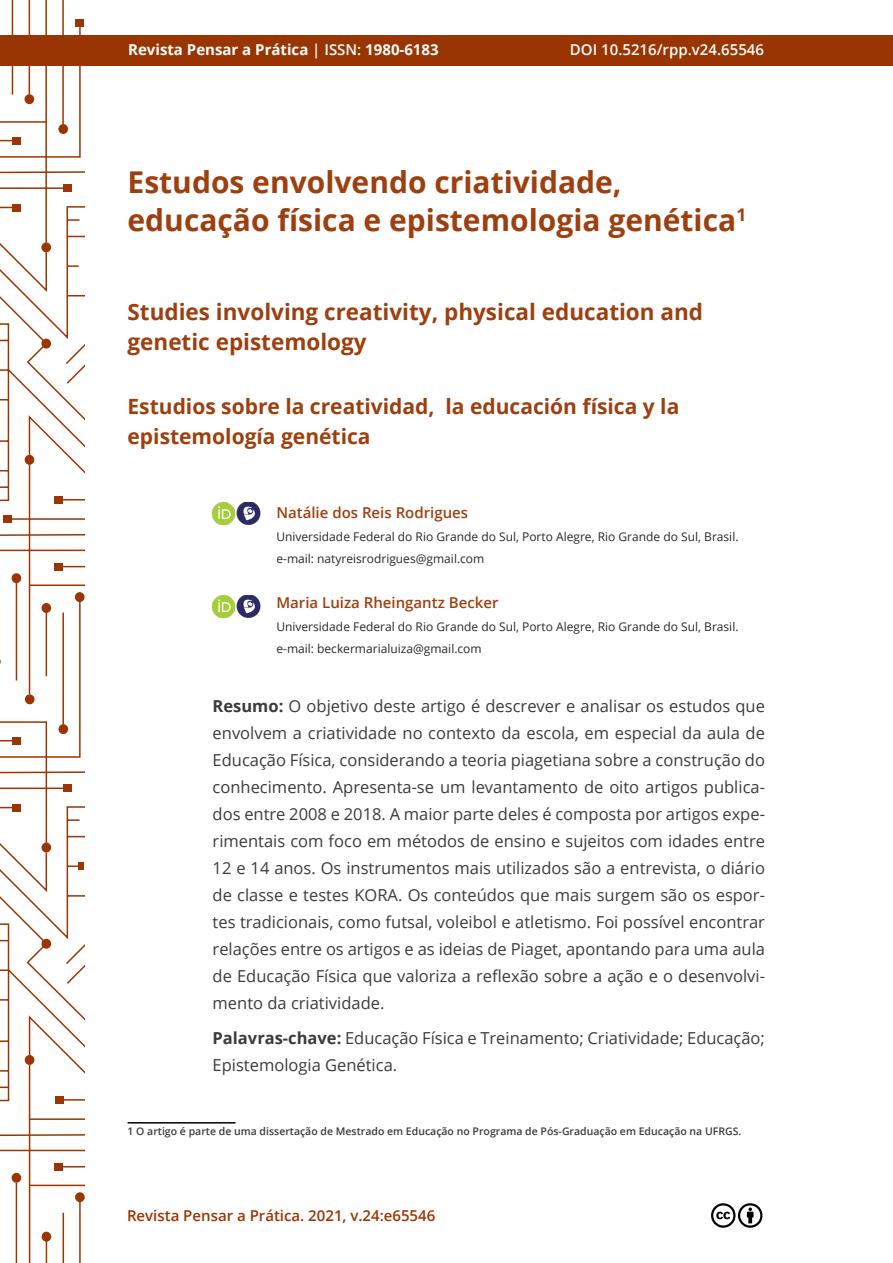
<style>
.page{position:relative;width:893px;height:1263px;background:#fff}
.page>*{position:absolute;margin:0;border:0;box-sizing:border-box;transform-origin:0 0}
.t1{font:700 30px/37.5px "Open Sans";color:#9e3f0f}
.t2{font:700 22.5px/30px "Open Sans";color:#9e3f0f}
.t3{font:700 21px/30px "Open Sans";color:#9e3f0f}
.t4{font:16.5px/27px "Open Sans";color:#3c3b3b;text-align:justify}
.t5{font:600 15px "Open Sans";color:#9e3f0f}
.t6{font:600 15px "Open Sans";color:#983503}
.t7{font:700 15px "Open Sans";color:#fff}
.t8{font:600 15px "Open Sans";color:#fff}
.t9{font:12px/22.5px "Open Sans";color:#282827}
.t10{font:600 10.5px "Open Sans";color:#3c3b3b}
.s1{font-weight:600}
.s2{font-weight:700}
</style>
<div class="page">
<div style="left:0;top:35px;width:893px;height:30px;background:#983503"></div>
<hr style="left:12px;top:1px;width:1px;height:94px;background:#993603">
<hr style="left:29px;top:1px;width:1px;height:94px;background:#993603">
<hr style="left:45px;top:1px;width:2px;height:242px;background:#993603">
<hr style="left:62px;top:1px;width:2px;height:123px;background:#993603">
<svg style="left:0;top:26px;width:84px;height:94px"></svg>
<div style="left:76px;top:19px;width:8px;height:8px;background:#993603"></div>
<svg style="left:0;top:120px;width:84px;height:203px"></svg>
<svg style="left:0;top:323px;width:84px;height:398px"></svg>
<svg style="left:0;top:721px;width:84px;height:541px"></svg>
<div style="left:42px;top:1232px;width:9px;height:9px;background:#993603;border-radius:50%"></div>
<svg style="left:0;top:923px;width:84px;height:314px"></svg>
<div style="left:79px;top:862px;width:5px;height:8px;background:#993603"></div>
<svg style="left:711px;top:1203px;width:52px;height:25px"></svg>
<hr style="left:128px;top:1122px;width:108px;height:1px;background:#000">
<img style="left:213px;top:502px;width:20px;height:22px">
<img style="left:233px;top:502px;width:28px;height:22px">
<img style="left:213px;top:595px;width:20px;height:22px">
<img style="left:233px;top:595px;width:28px;height:22px">
<p class="t7" style="left:128px;top:39px;width:312px">Revista Pensar a Prática <span class="s1">| ISSN:</span> 1980-6183</p>
<p class="t8" style="left:570px;top:39px;width:196px">DOI 10.5216/rpp.v24.65546</p>
<h1 class="t1" style="left:128px;top:163px;width:620px">Estudos envolvendo criatividade, educação física e epistemologia genética<sup>1</sup></h1>
<h2 class="t2" style="left:128px;top:296px;width:577px">Studies involving creativity, physical education and genetic epistemology</h2>
<p class="t3" style="left:128px;top:391px;width:553px">Estudios sobre la creatividad, la educación física y la epistemología genética</p>
<p class="t5" style="left:276px;top:503px;width:193px">Natálie dos Reis Rodrigues</p>
<p class="t9" style="left:276px;top:525px;width:464px">Universidade Federal do Rio Grande do Sul, Porto Alegre, Rio Grande do Sul, Brasil. e-mail: natyreisrodrigues@gmail.com</p>
<p class="t5" style="left:276px;top:593px;width:224px">Maria Luiza Rheingantz Becker</p>
<p class="t9" style="left:276px;top:615px;width:464px">Universidade Federal do Rio Grande do Sul, Porto Alegre, Rio Grande do Sul, Brasil. e-mail: beckermarialuiza@gmail.com</p>
<p class="t4" style="left:213px;top:692px;width:554px"><span class="s2">Resumo:</span> O objetivo deste artigo é descrever e analisar os estudos que envolvem a criatividade no contexto da escola, em especial da aula de Educação Física, considerando a teoria piagetiana sobre a construção do conhecimento. Apresenta-se um levantamento de oito artigos publica&shy;dos entre 2008 e 2018. A maior parte deles é composta por artigos expe&shy;rimentais com foco em métodos de ensino e sujeitos com idades entre 12 e 14 anos. Os instrumentos mais utilizados são a entrevista, o diário de classe e testes KORA. Os conteúdos que mais surgem são os espor&shy;tes tradicionais, como futsal, voleibol e atletismo. Foi possível encontrar relações entre os artigos e as ideias de Piaget, apontando para uma aula de Educação Física que valoriza a reflexão sobre a ação e o desenvolvi&shy;mento da criatividade.</p>
<p class="t4" style="left:213px;top:1024px;width:554px"><span class="s2">Palavras-chave:</span> Educação Física e Treinamento; Criatividade; Educação;<br>Epistemologia Genética.</p>
<p class="t10" style="left:128px;top:1124px;width:615px">1 O artigo é parte de uma dissertação de Mestrado em Educação no Programa de Pós-Graduação em Educação na UFRGS.</p>
<p class="t6" style="left:127px;top:1205px;width:310px">Revista Pensar a Prática. 2021, v.24:e65546</p>
</div>
